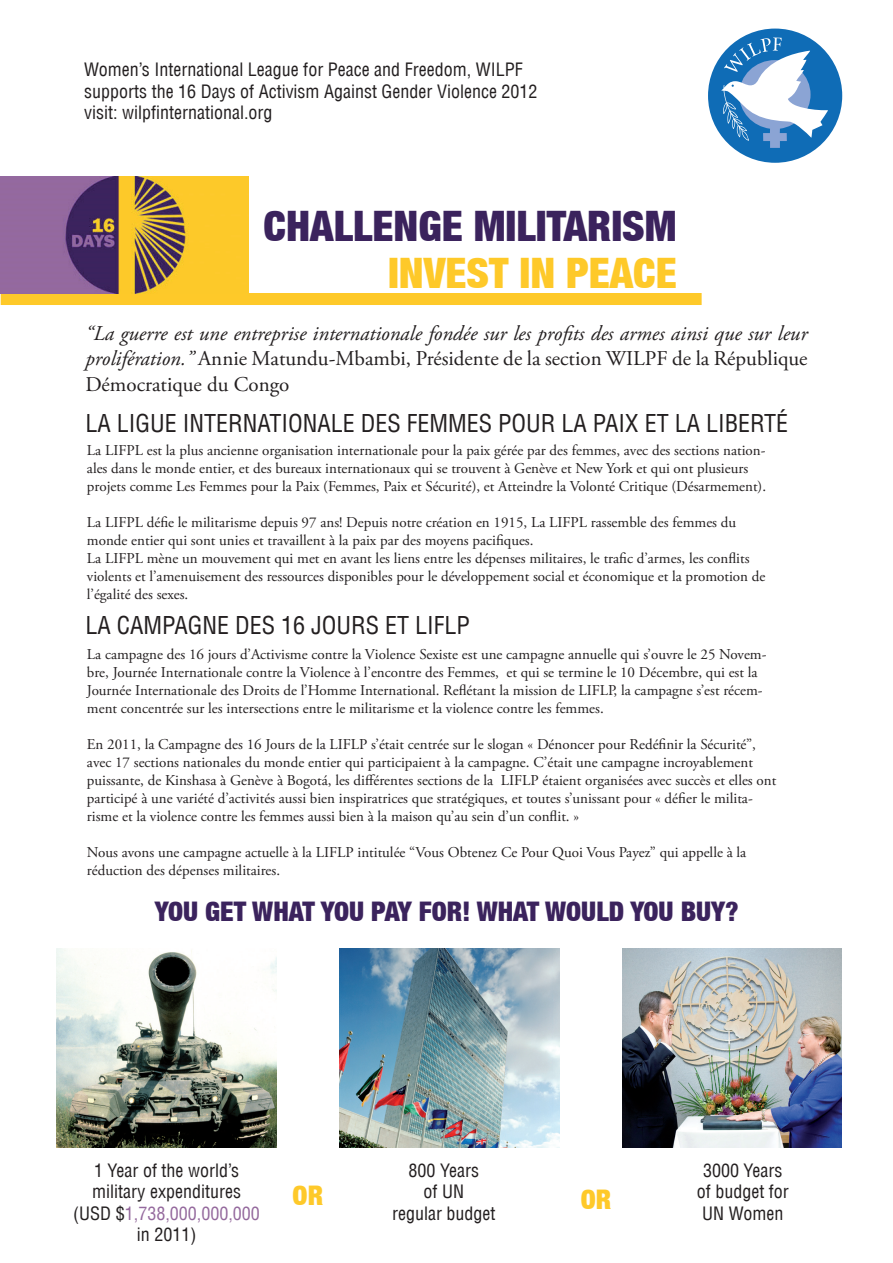
<style>
.page{position:relative;width:893px;height:1263px;background:#fff}
.page>*{position:absolute;margin:0;border:0;box-sizing:border-box;transform-origin:0 0}
.t1{font:900 condensed 42px "Helvetica Neue LT";color:#3b235d}
.t2{font:900 condensed 42px "Helvetica Neue LT";color:#fec929}
.t3{font:900 condensed 27px "Helvetica Neue LT";color:#3b235d}
.t4{font:900 condensed 27px "Helvetica Neue LT";color:#fec92a}
.t5{font:condensed 24px "Helvetica LT";color:#231f20}
.t6{font:italic 21px/25.2px "Adobe Garamond Pro";color:#231f20;text-align:justify}
.t7{font:condensed 18px/21.6px "Helvetica LT";color:#231f20;text-align:center}
.t8{font:15px/18px "Adobe Garamond Pro";color:#231f20}
.s1{font-style:normal}
.s2{color:#94699d}
</style>
<div class="page">
<img style="left:57px;top:948px;width:219px;height:199px">
<img style="left:339px;top:948px;width:220px;height:199px">
<img style="left:622px;top:948px;width:220px;height:199px">
<div style="left:708px;top:29px;width:134px;height:134px;background:#0f6cb6;border-radius:50%"></div>
<svg style="left:721px;top:37px;width:115px;height:111px"></svg>
<div style="left:1px;top:293px;width:701px;height:12px;background:#fec929"></div>
<img style="left:0;top:176px;width:248px;height:118px">
<p class="t7" style="left:84px;top:59px;width:455px;text-align:left">Women’s International League for Peace and Freedom, WILPF supports the 16 Days of Activism Against Gender Violence 2012 visit: wilpfinternational.org</p>
<h1 class="t1" style="left:264px;top:200px;width:415px">CHALLENGE MILITARISM</h1>
<h1 class="t2" style="left:388px;top:247px;width:290px">INVEST IN PEACE</h1>
<h3 class="t6" style="left:85px;top:322px;width:724px">“La guerre est une entreprise internationale fondée sur les profits des armes ainsi que sur leur prolifération.” <span class="s1">Annie Matundu-Mbambi, Présidente de la section WILPF de la République Démocratique du Congo</span></h3>
<h3 class="t5" style="left:85px;top:408px;width:704px">LA LIGUE INTERNATIONALE DES FEMMES POUR LA PAIX ET LA LIBERTÉ</h3>
<p class="t8" style="left:87px;top:442px;width:681px">La LIFPL est la plus ancienne organisation internationale pour la paix gérée par des femmes, avec des sections nation&shy;ales dans le monde entier, et des bureaux internationaux qui se trouvent à Genève et New York et qui ont plusieurs projets comme Les Femmes pour la Paix (Femmes, Paix et Sécurité), et Atteindre la Volonté Critique (Désarmement).</p>
<p class="t8" style="left:87px;top:514px;width:680px">La LIFPL défie le militarisme depuis 97 ans! Depuis notre création en 1915, La LIFPL rassemble des femmes du monde entier qui sont unies et travaillent à la paix par des moyens pacifiques.<br>La LIFPL mène un mouvement qui met en avant les liens entre les dépenses militaires, le trafic d’armes, les conflits violents et l’amenuisement des ressources disponibles pour le développement social et économique et la promotion de l’égalité des sexes.</p>
<h3 class="t5" style="left:85px;top:610px;width:386px">LA CAMPAGNE DES 16 JOURS ET LIFLP</h3>
<p class="t8" style="left:87px;top:645px;width:681px">La campagne des 16 jours d’Activisme contre la Violence Sexiste est une campagne annuelle qui s’ouvre le 25 Novem&shy;bre, Journée Internationale contre la Violence à l’encontre des Femmes, et qui se termine le 10 Décembre, qui est la Journée Internationale des Droits de l’Homme International. Reflétant la mission de LIFLP, la campagne s’est récem&shy;ment concentrée sur les intersections entre le militarisme et la violence contre les femmes.</p>
<p class="t8" style="left:87px;top:735px;width:691px">En 2011, la Campagne des 16 Jours de la LIFLP s’était centrée sur le slogan « Dénoncer pour Redéfinir la Sécurité”, avec 17 sections nationales du monde entier qui participaient à la campagne. C’était une campagne incroyablement puissante, de Kinshasa à Genève à Bogotá, les différentes sections de la LIFLP étaient organisées avec succès et elles ont participé à une variété d’activités aussi bien inspiratrices que stratégiques, et toutes s’unissant pour « défier le milita&shy;risme et la violence contre les femmes aussi bien à la maison qu’au sein d’un conflit. »</p>
<p class="t8" style="left:87px;top:843px;width:661px">Nous avons une campagne actuelle à la LIFLP intitulée “Vous Obtenez Ce Pour Quoi Vous Payez” qui appelle à la réduction des dépenses militaires.</p>
<h2 class="t3" style="left:155px;top:894px;width:585px">YOU GET WHAT YOU PAY FOR ! WHAT WOULD YOU BUY?</h2>
<p class="t7" style="left:73px;top:1159px;width:188px">1 Year of the world’s military expenditures (USD $<span class="s2">1,738,000,000,000 </span>in 2011)</p>
<p class="t7" style="left:392px;top:1159px;width:105px">800 Years<br>of UN<br>regular budget</p>
<p class="t7" style="left:697px;top:1159px;width:93px">3000 Years of budget for<br>UN Women</p>
<h2 class="t4" style="left:293px;top:1178px;width:32px">OR</h2>
<h2 class="t4" style="left:581px;top:1182px;width:32px">OR</h2>
</div>
